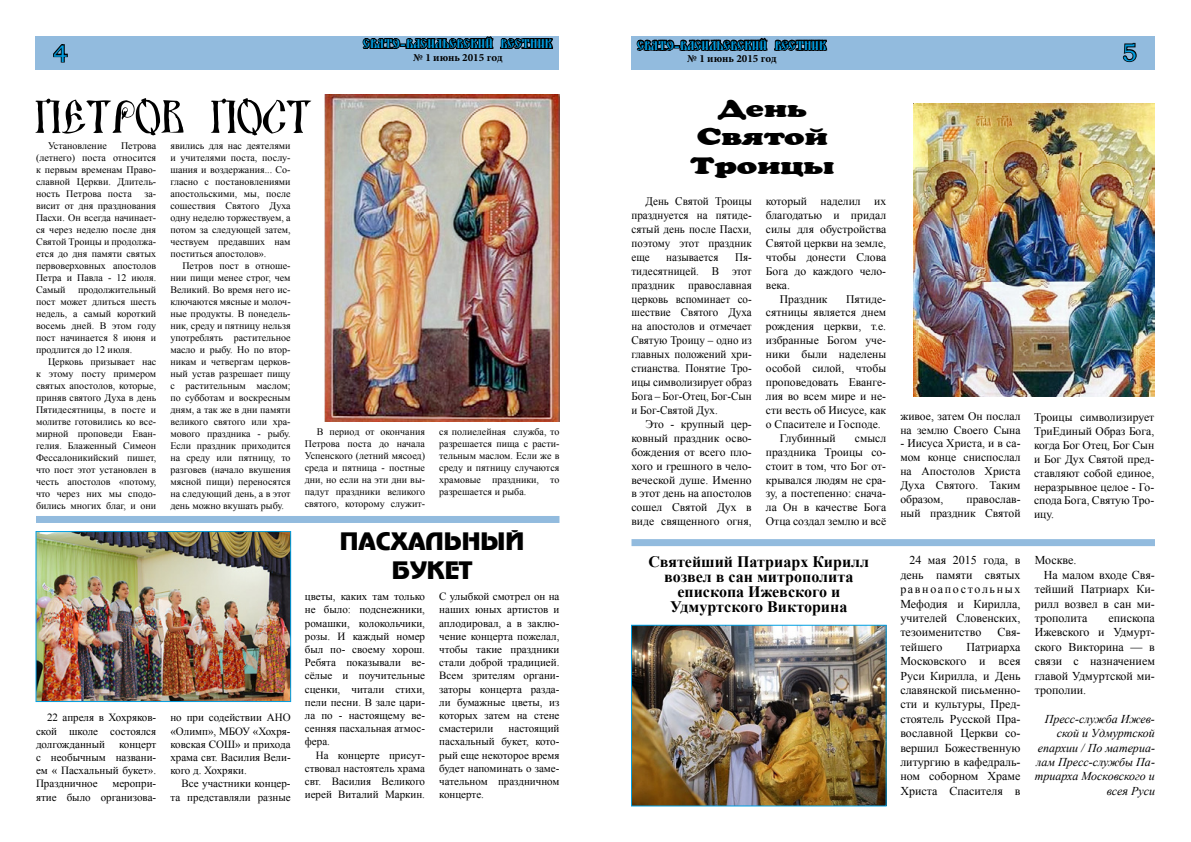
<style>
.page{position:relative;width:1191px;height:842px;background:#fff}
.page>*{position:absolute;margin:0;border:0;box-sizing:border-box;transform-origin:0 0}
.t1{font:24px/28.8px "AG Cooper";color:#000;text-align:center;scale:1.35 1}
.t2{font:24px/28.8px "Adver Gothic";color:#000;text-align:center}
.t3{font:24px "Bookman Old Style";color:#009fe3}
.t4{font:700 16px/15px "Times New Roman";color:#000;text-align:center}
.t5{font:12px/14.4px "Times New Roman";color:#000;text-align:justify}
.t6{font:italic 12px/14.4px "Times New Roman";color:#000;text-align:right}
.t7{font:12px "DS Yermak D";color:#009fe3}
.t8{font:11.6px/13.9px "Times New Roman";color:#000;text-align:justify}
.t9{font:11.6px/13.9px "Times New Roman";color:#000;text-align:justify;scale:.95 1}
.t10{font:11px/13.2px "Times New Roman";color:#000;text-align:justify}
.t11{font:700 11px "Minion Pro";color:#000}
.t12{font:10px/12px "Times New Roman";color:#000;text-align:justify}
.s1{font-family:"Engravers"}
</style>
<div class="page">
<img style="left:325px;top:94px;width:234px;height:327px">
<img style="left:913px;top:104px;width:242px;height:293px">
<img style="left:633px;top:627px;width:251px;height:177px">
<div style="left:631px;top:625px;width:255px;height:181px;border:1px solid #009fe3"></div>
<div style="left:631px;top:539px;width:524px;height:7px;background:#92bbde"></div>
<div style="left:36px;top:516px;width:523px;height:7px;background:#92bbde"></div>
<img style="left:38px;top:533px;width:251px;height:167px">
<div style="left:36px;top:531px;width:255px;height:171px;border:1px solid #009fe3"></div>
<div style="left:35px;top:36px;width:524px;height:33px;background:#92bbde"></div>
<svg style="left:53px;top:44px;width:15px;height:19px"></svg>
<div style="left:631px;top:36px;width:523px;height:33px;background:#92bbde"></div>
<svg style="left:636px;top:37px;width:192px;height:14px"></svg>
<svg style="left:1122px;top:42px;width:15px;height:21px"></svg>
<svg style="left:362px;top:36px;width:192px;height:14px"></svg>
<svg style="left:35px;top:98px;width:276px;height:37px"></svg>
<h1 class="t3" style="left:53px;top:38px;width:16px">4</h1>
<p class="t7" style="left:363px;top:37px;width:191px">Свято<span class="s1">-</span>Васильевский вестник</p>
<p class="t11" style="left:413px;top:49px;width:91px">№ 1 июнь 2015 год</p>
<p class="t12" style="left:36px;top:139px;width:122px;text-indent:85px">Петрова (летнего) поста относится к первым временам Право&shy;славной Церкви. Длитель&shy;ность Петрова поста</p>
<p class="t12" style="left:48px;top:139px;width:60px">Установление</p>
<p class="t12" style="left:36px;top:187px;width:122px;text-indent:108px">за&shy;висит от дня празднования Пасхи. Он всегда начинает&shy;ся через неделю после дня Святой Троицы и продолжа&shy;ется до дня памяти святых первоверховных апостолов Петра и Павла - 12 июля.<br>Самый</p>
<p class="t12" style="left:36px;top:283px;width:122px;text-indent:42px">продолжительный пост может длиться шесть недель, а самый короткий восемь дней. В этом году пост начинается 8 июня и продлится до 12 июля.</p>
<p class="t12" style="left:36px;top:355px;width:122px;text-indent:12px">Церковь призывает нас к этому посту примером святых апостолов, которые, приняв святого Духа в день Пятидесятницы, в посте и молитве готовились ко все&shy;мирной проповеди Еван&shy;гелия. Блаженный Симеон Фессалоникийский пишет, что пост этот установлен в честь апостолов «потому, что через них мы сподо&shy;бились многих благ, и они</p>
<p class="t12" style="left:170px;top:139px;width:122px">явились для нас деятелями и учителями поста, послу&shy;шания и воздержания... Со&shy;гласно с постановлениями апостольскими, мы, после сошествия Святого Духа одну неделю торжествуем, а потом за следующей затем, чествуем предавших нам поститься апостолов».</p>
<p class="t12" style="left:170px;top:259px;width:122px;text-indent:12px">Петров пост в отноше&shy;нии пищи менее строг, чем Великий. Во время него ис&shy;ключаются мясные и молоч&shy;ные продукты. В понедель&shy;ник, среду и пятницу нельзя употреблять растительное масло и рыбу. Но по втор&shy;никам и четвергам церков&shy;ный устав разрешает пищу с растительным маслом; по субботам и воскресным дням, а так же в дни памяти великого святого или хра&shy;мового праздника - рыбу.<br>Если праздник приходится на среду или пятницу, то разговев (начало вкушения мясной пищи) переносятся на следующий день, а в этот день можно вкушать рыбу.</p>
<p class="t10" style="left:36px;top:711px;width:122px;text-indent:11px">22 апреля в Хохряков&shy;ской школе состоялся долгожданный</p>
<p class="t10" style="left:36px;top:737px;width:122px;text-indent:83px">концерт с необычным названи&shy;ем « Пасхальный букет».<br>Праздничное</p>
<p class="t10" style="left:36px;top:777px;width:122px;text-align:right">меропри-<br>ятие было организова-</p>
<p class="t10" style="left:170px;top:711px;width:122px">но при содействии АНО «Олимп», МБОУ «Хохря&shy;ковская СОШ» и прихода храма свт. Василия Вели&shy;кого д. Хохряки.</p>
<p class="t10" style="left:170px;top:777px;width:122px;text-align:right">Все участники концер&shy;та представляли разные</p>
<p class="t12" style="left:305px;top:425px;width:122px;text-indent:12px">В период от окончания Петрова поста до начала Успенского (летний мясоед) среда и пятница - постные дни, но если на эти дни вы&shy;падут праздники великого святого, которому служит-</p>
<p class="t12" style="left:439px;top:425px;width:122px">ся полиелейная служба, то разрешается пища с расти&shy;тельным маслом. Если же в среду и пятницу случаются храмовые праздники, то разрешается и рыба.</p>
<h1 class="t2" style="left:340px;top:527px;width:186px">ПАСХАЛЬНЫЙ<br>БУКЕТ</h1>
<p class="t10" style="left:305px;top:590px;width:122px">цветы, каких там только не было: подснежники, ромашки, колокольчики, розы. И каждый номер был по- своему хорош.<br>Ребята показывали ве&shy;сёлые и поучительные сценки, читали стихи, пели песни. В зале цари&shy;ла по - настоящему ве&shy;сенняя пасхальная атмос&shy;фера.</p>
<p class="t10" style="left:305px;top:748px;width:122px;text-indent:11px">На концерте присут&shy;ствовал настоятель храма свт. Василия Великого иерей Виталий Маркин.</p>
<p class="t10" style="left:439px;top:590px;width:122px">С улыбкой смотрел он на наших юных артистов и аплодировал, а в заклю&shy;чение концерта пожелал, чтобы такие праздники стали доброй традицией.<br>Всем зрителям органи&shy;заторы концерта разда&shy;ли бумажные цветы, из которых затем на стене смастерили</p>
<p class="t10" style="left:439px;top:722px;width:122px;text-indent:69px">настоящий пасхальный букет, кото&shy;рый еще некоторое время будет напоминать о заме&shy;чательном праздничном концерте.</p>
<p class="t7" style="left:637px;top:39px;width:191px">Свято<span class="s1">-</span>Васильевский вестник</p>
<p class="t11" style="left:687px;top:51px;width:91px">№ 1 июнь 2015 год</p>
<h1 class="t3" style="left:1122px;top:37px;width:16px">5</h1>
<h1 class="t1" style="left:690px;top:93px;width:108px">День<br>Святой<br>Троицы</h1>
<p class="t9" style="left:631px;top:194px;width:128px;text-indent:14px">День Святой Троицы празднуется на пятиде&shy;сятый день после Пасхи, поэтому этот праздник еще</p>
<p class="t9" style="left:631px;top:250px;width:128px;text-indent:104px">Пя&shy;тидесятницей. В этот праздник православная церковь вспоминает со&shy;шествие Святого Духа на апостолов и отмечает Святую Троицу – одно из главных положений хри&shy;стианства. Понятие Тро&shy;ицы символизирует образ Бога – Бог-Отец, Бог-Сын и Бог-Святой Дух.</p>
<p class="t8" style="left:631px;top:417px;width:122px;text-indent:14px">Это - крупный цер&shy;ковный праздник осво&shy;бождения от всего пло&shy;хого и грешного в чело&shy;веческой душе. Именно в этот день на апостолов сошел Святой Дух в виде священного огня,</p>
<p class="t9" style="left:666px;top:250px;width:57px">называется</p>
<p class="t8" style="left:766px;top:194px;width:122px">который наделил их</p>
<p class="t8" style="left:766px;top:208px;width:122px">благодатью и придал</p>
<p class="t8" style="left:766px;top:222px;width:122px">силы для обустройства</p>
<p class="t8" style="left:766px;top:236px;width:122px">Святой церкви на земле,</p>
<p class="t8" style="left:766px;top:250px;width:122px">чтобы донести Слова</p>
<p class="t8" style="left:766px;top:264px;width:122px">Бога до каждого чело-</p>
<p class="t8" style="left:766px;top:278px;width:26px">века.</p>
<p class="t8" style="left:780px;top:291px;width:49px">Праздник</p>
<p class="t8" style="left:846px;top:291px;width:41px">Пятиде-</p>
<p class="t8" style="left:766px;top:305px;width:122px">сятницы является днем</p>
<p class="t8" style="left:766px;top:319px;width:122px">рождения церкви, т.е.</p>
<p class="t8" style="left:766px;top:333px;width:122px">избранные Богом уче-</p>
<p class="t8" style="left:766px;top:347px;width:122px">ники были наделены</p>
<p class="t8" style="left:766px;top:361px;width:122px">особой силой, чтобы</p>
<p class="t8" style="left:766px;top:375px;width:122px">проповедовать Еванге-</p>
<p class="t8" style="left:766px;top:389px;width:122px">лия во всем мире и не-</p>
<p class="t8" style="left:766px;top:403px;width:122px">сти весть об Иисусе, как</p>
<p class="t8" style="left:766px;top:417px;width:116px">о Спасителе и Господе.</p>
<p class="t8" style="left:780px;top:431px;width:57px">Глубинный</p>
<p class="t8" style="left:766px;top:431px;width:122px;text-indent:89px">смысл праздника Троицы со&shy;стоит в том, что Бог от&shy;крывался людям не сра&shy;зу, а постепенно: снача&shy;ла Он в качестве Бога Отца создал землю и всё</p>
<h2 class="t4" style="left:648px;top:554px;width:222px">Святейший Патриарх Кирилл возвел в сан митрополита епископа Ижевского и<br>Удмуртского Викторина</h2>
<p class="t8" style="left:900px;top:409px;width:122px">живое, затем Он послал на землю Своего Сына</p>
<p class="t8" style="left:900px;top:436px;width:122px">- Иисуса Христа, и в са&shy;мом конце сниспослал на Апостолов Христа Духа Святого. Таким образом,</p>
<p class="t8" style="left:900px;top:492px;width:122px;text-align:right">православ-<br>ный праздник Святой</p>
<p class="t8" style="left:1034px;top:410px;width:122px">Троицы символизирует ТриЕдиный Образ Бога, когда Бог Отец, Бог Сын и Бог Дух Святой пред&shy;ставляют собой единое, неразрывное целое - Го&shy;спода Бога, Святую Тро&shy;ицу.</p>
<p class="t5" style="left:900px;top:553px;width:122px;text-indent:9px">24 мая 2015 года, в день памяти святых равноапостольных Мефодия и Кирилла, учителей Словенских, тезоименитство</p>
<p class="t5" style="left:997px;top:625px;width:25px">Свя-</p>
<p class="t5" style="left:900px;top:639px;width:44px">тейшего</p>
<p class="t5" style="left:900px;top:639px;width:122px;text-indent:66px">Патриарха Московского и всея Руси Кирилла, и День славянской письменно&shy;сти и культуры, Пред&shy;стоятель Русской Пра&shy;вославной Церкви со&shy;вершил Божественную литургию в кафедраль&shy;ном соборном Храме Христа Спасителя в</p>
<p class="t5" style="left:1034px;top:553px;width:43px">Москве.</p>
<p class="t5" style="left:1043px;top:567px;width:113px">На малом входе Свя-</p>
<p class="t5" style="left:1034px;top:582px;width:122px">тейший Патриарх Ки-</p>
<p class="t5" style="left:1034px;top:596px;width:122px">рилл возвел в сан ми-</p>
<p class="t5" style="left:1034px;top:611px;width:54px">трополита</p>
<p class="t5" style="left:1034px;top:611px;width:122px;text-indent:74px">епископа Ижевского и Удмурт&shy;ского Викторина — в связи с назначением главой Удмуртской ми&shy;трополии.</p>
<p class="t6" style="left:1034px;top:711px;width:122px">Пресс-служба Ижев&shy;ской и Удмуртской епархии / По материа&shy;лам Пресс-службы Па&shy;триарха Московского и всея Руси</p>
</div>
